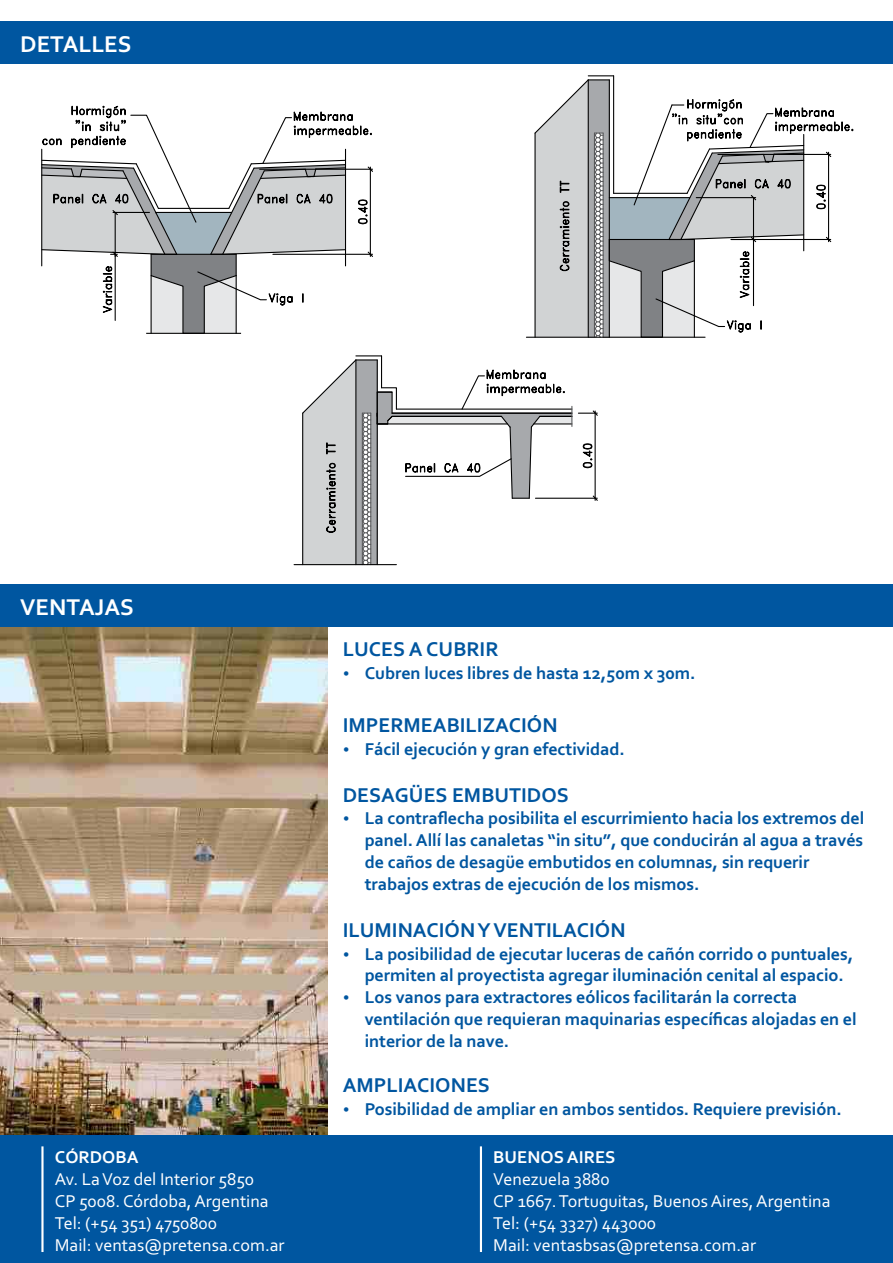
<style>
.page{position:relative;width:893px;height:1263px;background:#fff}
.page>*{position:absolute;margin:0;border:0;box-sizing:border-box;transform-origin:0 0}
.t1{font:700 24px "Corbel";color:#fff}
.t2{font:700 21px "Corbel";color:#0056a0}
.t3{font:700 18px/21.9px "Corbel";color:#0056a0}
.t4{font:18px/21.9px "Corbel";color:#fff}
.t5{font:700 18px "Corbel";color:#fff}
</style>
<div class="page">
<img style="left:0;top:627px;width:328px;height:508px">
<div style="left:0;top:1135px;width:893px;height:128px;background:#0056a0"></div>
<hr style="left:41px;top:1146px;width:3px;height:106px;background:#fff">
<hr style="left:480px;top:1146px;width:2px;height:106px;background:#fff">
<div style="left:0;top:584px;width:893px;height:43px;background:#0056a0"></div>
<div style="left:0;top:21px;width:893px;height:43px;background:#0056a0"></div>
<svg style="left:41px;top:105px;width:332px;height:229px"></svg>
<hr style="left:146px;top:333px;width:95px;height:1px;background:#000">
<hr style="left:526px;top:337px;width:179px;height:1px;background:#000">
<svg style="left:533px;top:75px;width:321px;height:263px"></svg>
<hr style="left:294px;top:564px;width:102px;height:1px;background:#000">
<hr style="left:535px;top:498px;width:62px;height:1px;background:#000">
<hr style="left:595px;top:411px;width:1px;height:89px;background:#000">
<svg style="left:592px;top:494px;width:6px;height:7px"></svg>
<svg style="left:578px;top:410px;width:20px;height:7px"></svg>
<svg style="left:582px;top:443px;width:11px;height:26px"></svg>
<svg style="left:301px;top:355px;width:271px;height:211px"></svg>
<h1 class="t1" style="left:20px;top:34px;width:113px">DETALLES</h1>
<h1 class="t1" style="left:20px;top:597px;width:115px">VENTAJAS</h1>
<p class="t5" style="left:55px;top:1149px;width:85px">CÓRDOBA</p>
<p class="t4" style="left:55px;top:1169px;width:231px">Av. La Voz del Interior 5850<br>CP 5008. Córdoba, Argentina<br>Tel: (+54 351) 4750800<br>Mail: ventas@pretensa.com.ar</p>
<p class="t2" style="left:343px;top:641px;width:157px">LUCES A CUBRIR</p>
<p class="t3" style="left:365px;top:664px;width:332px">Cubren luces libres de hasta 12,50m x 30m.</p>
<p class="t2" style="left:343px;top:716px;width:216px">IMPERMEABILIZACIÓN</p>
<p class="t3" style="left:365px;top:740px;width:262px">Fácil ejecución y gran efectividad.</p>
<p class="t2" style="left:343px;top:786px;width:228px">DESAGÜES EMBUTIDOS</p>
<p class="t3" style="left:365px;top:809px;width:501px">La contraflecha posibilita el escurrimiento hacia los extremos del panel. Allí las canaletas “in situ”, que conducirán al agua a través de caños de desagüe embutidos en columnas, sin requerir trabajos extras de ejecución de los mismos.</p>
<p class="t2" style="left:343px;top:921px;width:284px">ILUMINACIÓN Y VENTILACIÓN</p>
<p class="t3" style="left:365px;top:944px;width:493px">La posibilidad de ejecutar luceras de cañón corrido o puntuales, permiten al proyectista agregar iluminación cenital al espacio.<br>Los vanos para extractores eólicos facilitarán la correcta ventilación que requieran maquinarias específicas alojadas en el interior de la nave.</p>
<p class="t2" style="left:343px;top:1077px;width:149px">AMPLIACIONES</p>
<p class="t3" style="left:365px;top:1100px;width:478px">Posibilidad de ampliar en ambos sentidos. Requiere previsión.</p>
<p class="t5" style="left:493px;top:1149px;width:124px">BUENOS AIRES</p>
<p class="t4" style="left:493px;top:1169px;width:339px">Venezuela 3880<br>CP 1667. Tortuguitas, Buenos Aires, Argentina<br>Tel: (+54 3327) 443000<br>Mail: ventasbsas@pretensa.com.ar</p>
</div>
